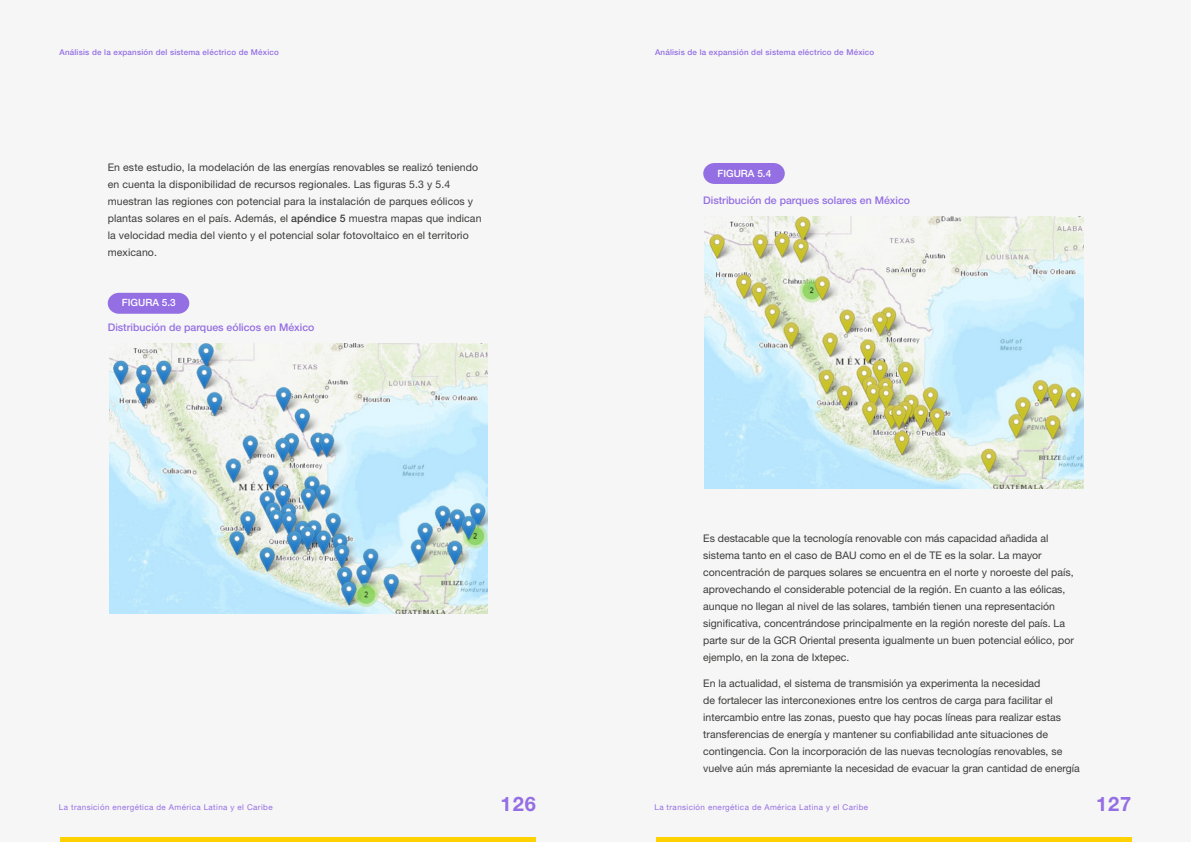
<style>
.page{position:relative;width:1191px;height:842px;background:#fff}
.page>*{position:absolute;margin:0;border:0;box-sizing:border-box;transform-origin:0 0}
.t1{font:700 20px "Helvetica Neue LT Std";letter-spacing:.05em;color:#946ee3}
.texto_base{font:10.5px/17px "Helvetica Neue LT Pro";color:#3c3c3b}
.texto_base-2{font:10.5px/17px "Helvetica Neue LT Std";letter-spacing:.01em;color:#3c3c3b}
.titulos_figuras{font:500 10.5px "Helvetica Neue LT Std";color:#946ee3}
.t2{font:500 10px "Helvetica Neue LT Std";color:#fff}
.t3{font:500 8px "Helvetica Neue LT Std";letter-spacing:.025em;color:#946ee3}
.t4{font:8px "Helvetica Neue LT Std";letter-spacing:.05em;color:#946ee3}
.s1{font-weight:500}
</style>
<div class="page">
<div style="left:0;top:0;width:595px;height:842px;background:#f6f6f6"></div>
<div style="left:595px;top:0;width:596px;height:842px;background:#f6f6f6"></div>
<div style="left:61px;top:837px;width:475px;height:5px;background:#ffd100"></div>
<div style="left:656px;top:837px;width:475px;height:5px;background:#ffd100"></div>
<svg style="left:108px;top:293px;width:81px;height:21px;background:#9a76e4"></svg>
<img style="left:109px;top:343px;width:379px;height:271px">
<svg style="left:703px;top:163px;width:81px;height:21px;background:#9975e4"></svg>
<img style="left:705px;top:216px;width:378px;height:272px">
<p class="t3" style="left:60px;top:47px;width:221px">Análisis de la expansión del sistema eléctrico de México</p>
<p class="t3" style="left:655px;top:47px;width:221px">Análisis de la expansión del sistema eléctrico de México</p>
<p class="texto_base-2" style="left:108px;top:158px;width:375px">En este estudio, la modelación de las energías renovables se realizó teniendo en cuenta la disponibilidad de recursos regionales. Las figuras 5.3 y 5.4 muestran las regiones con potencial para la instalación de parques eólicos y plantas solares en el país. Además, el <span class="s1">apéndice 5</span> muestra mapas que indican la velocidad media del viento y el potencial solar fotovoltaico en el territorio mexicano.</p>
<p class="t2" style="left:122px;top:297px;width:55px">FIGURA 5.3</p>
<p class="titulos_figuras" style="left:108px;top:321px;width:208px">Distribución de parques eólicos en México</p>
<p class="t2" style="left:717px;top:167px;width:55px">FIGURA 5.4</p>
<p class="titulos_figuras" style="left:703px;top:194px;width:208px">Distribución de parques solares en México</p>
<p class="texto_base" style="left:703px;top:530px;width:372px">Es destacable que la tecnología renovable con más capacidad añadida al sistema tanto en el caso de BAU como en el de TE es la solar. La mayor concentración de parques solares se encuentra en el norte y noroeste del país, aprovechando el considerable potencial de la región. En cuanto a las eólicas, aunque no llegan al nivel de las solares, también tienen una representación significativa, concentrándose principalmente en la región noreste del país. La parte sur de la GCR Oriental presenta igualmente un buen potencial eólico, por ejemplo, en la zona de Ixtepec.</p>
<p class="texto_base" style="left:703px;top:674px;width:378px">En la actualidad, el sistema de transmisión ya experimenta la necesidad<br>de fortalecer las interconexiones entre los centros de carga para facilitar el intercambio entre las zonas, puesto que hay pocas líneas para realizar estas transferencias de energía y mantener su confiabilidad ante situaciones de contingencia. Con la incorporación de las nuevas tecnologías renovables, se vuelve aún más apremiante la necesidad de evacuar la gran cantidad de energía</p>
<p class="t4" style="left:59px;top:802px;width:215px">La transición energética de América Latina y el Caribe</p>
<h1 class="t1" style="left:500px;top:791px;width:37px">126</h1>
<p class="t4" style="left:654px;top:802px;width:215px">La transición energética de América Latina y el Caribe</p>
<h1 class="t1" style="left:1096px;top:791px;width:37px">127</h1>
</div>
